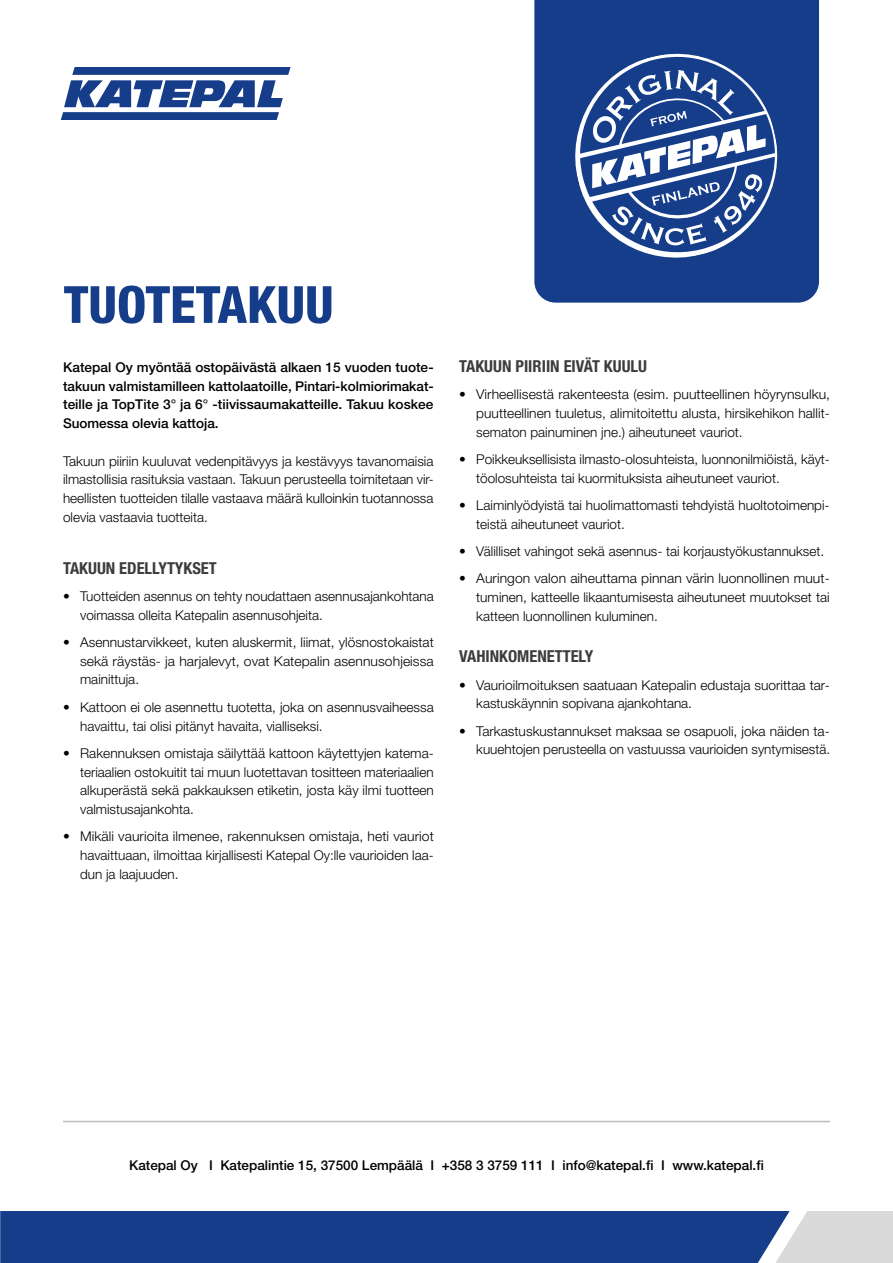
<style>
.page{position:relative;width:893px;height:1263px;background:#fff}
.page>*{position:absolute;margin:0;border:0;box-sizing:border-box;transform-origin:0 0}
.t1{font:800 condensed 51.3px "Helvetica Neue LT Std";color:#153d8a}
.t2{font:700 condensed 16.5px "Helvetica Neue LT Std";color:#3c3c3b}
.t3{font:300 13.5px/18.8px "Helvetica Neue LT Std";color:#000;text-align:justify}
.t4{font:500 13.5px/18.8px "Helvetica Neue LT Std";color:#000;text-align:justify}
</style>
<div class="page">
<div style="left:534px;top:0;width:285px;height:303px;background:#153d8a"></div>
<svg style="left:565px;top:44px;width:222px;height:224px;fill:#153d8a"></svg>
<svg style="left:650px;top:111px;width:37px;height:15px"></svg>
<svg style="left:651px;top:182px;width:69px;height:24px"></svg>
<svg style="left:61px;top:67px;width:230px;height:53px"></svg>
<hr style="left:63px;top:1121px;width:767px;height:1px;background:#bcbcbc">
<svg style="left:0;top:1211px;width:893px;height:52px"></svg>
<h1 class="t1" style="left:64px;top:273px;width:271px">TUOTETAKUU</h1>
<p class="t4" style="left:63px;top:358px;width:372px">Katepal Oy myöntää ostopäivästä alkaen 15 vuoden tuote&shy;takuun valmistamilleen kattolaatoille, Pintari-kolmiorimakat&shy;teille ja TopTite 3° ja 6° -tiivissaumakatteille. Takuu koskee Suomessa olevia kattoja.</p>
<p class="t3" style="left:63px;top:451px;width:372px">Takuun piiriin kuuluvat vedenpitävyys ja kestävyys tavanomaisia ilmastollisia rasituksia vastaan. Takuun perusteella toimitetaan vir&shy;heellisten tuotteiden tilalle vastaava määrä kulloinkin tuotannossa olevia vastaavia tuotteita.</p>
<p class="t2" style="left:63px;top:558px;width:155px">TAKUUN EDELLYTYKSET</p>
<p class="t3" style="left:80px;top:586px;width:355px;text-indent:-17px">• Tuotteiden asennus on tehty noudattaen asennusajankohtana voimassa olleita Katepalin asennusohjeita.</p>
<p class="t3" style="left:80px;top:632px;width:355px;text-indent:-17px">• Asennustarvikkeet, kuten aluskermit, liimat, ylösnostokaistat sekä räystäs- ja harjalevyt, ovat Katepalin asennusohjeissa mainittuja.</p>
<p class="t3" style="left:80px;top:697px;width:355px;text-indent:-17px">• Kattoon ei ole asennettu tuotetta, joka on asennusvaiheessa havaittu, tai olisi pitänyt havaita, vialliseksi.</p>
<p class="t3" style="left:80px;top:743px;width:355px;text-indent:-17px">• Rakennuksen omistaja säilyttää kattoon käytettyjen katema&shy;teriaalien ostokuitit tai muun luotettavan tositteen materiaalien alkuperästä sekä pakkauksen etiketin, josta käy ilmi tuotteen valmistusajankohta.</p>
<p class="t3" style="left:80px;top:827px;width:355px;text-indent:-17px">• Mikäli vaurioita ilmenee, rakennuksen omistaja, heti vauriot havaittuaan, ilmoittaa kirjallisesti Katepal Oy:lle vaurioiden laa&shy;dun ja laajuuden.</p>
<p class="t2" style="left:459px;top:356px;width:189px">TAKUUN PIIRIIN EIVÄT KUULU</p>
<p class="t3" style="left:476px;top:385px;width:355px;text-indent:-17px">• Virheellisestä rakenteesta (esim. puutteellinen höyrynsulku, puutteellinen tuuletus, alimitoitettu alusta, hirsikehikon hallit&shy;sematon painuminen jne.) aiheutuneet vauriot.</p>
<p class="t3" style="left:476px;top:450px;width:355px;text-indent:-17px">• Poikkeuksellisista ilmasto-olosuhteista, luonnonilmiöistä, käyt&shy;töolosuhteista tai kuormituksista aiheutuneet vauriot.</p>
<p class="t3" style="left:476px;top:496px;width:355px;text-indent:-17px">• Laiminlyödyistä tai huolimattomasti tehdyistä huoltotoimenpi&shy;teistä aiheutuneet vauriot.</p>
<p class="t3" style="left:459px;top:542px;width:366px">• Välilliset vahingot sekä asennus- tai korjaustyökustannukset.</p>
<p class="t3" style="left:476px;top:569px;width:355px;text-indent:-17px">• Auringon valon aiheuttama pinnan värin luonnollinen muut&shy;tuminen, katteelle likaantumisesta aiheutuneet muutokset tai katteen luonnollinen kuluminen.</p>
<p class="t2" style="left:459px;top:647px;width:136px">VAHINKOMENETTELY</p>
<p class="t3" style="left:476px;top:675px;width:355px;text-indent:-17px">• Vaurioilmoituksen saatuaan Katepalin edustaja suorittaa tar&shy;kastuskäynnin sopivana ajankohtana.</p>
<p class="t3" style="left:459px;top:721px;width:372px;text-align:right">• Tarkastuskustannukset maksaa se osapuoli, joka näiden ta&shy;kuuehtojen perusteella on vastuussa vaurioiden syntymisestä.</p>
<p class="t4" style="left:129px;top:1156px;width:636px">Katepal Oy I Katepalintie 15, 37500 Lempäälä I +358 3 3759 111 I info@katepal.fi I www.katepal.fi</p>
</div>
